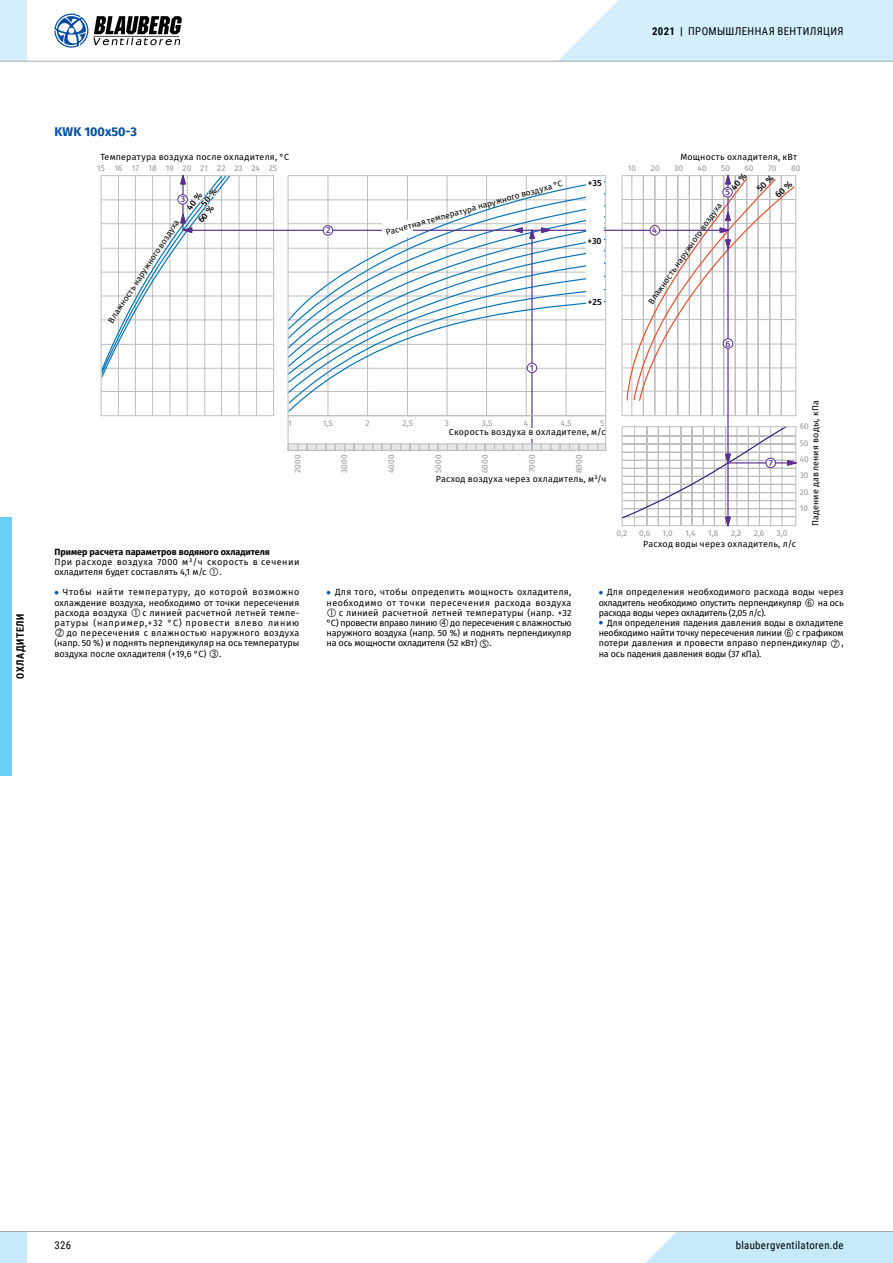
<style>
.page{position:relative;width:893px;height:1263px;background:#fff}
.page>*{position:absolute;margin:0;border:0;box-sizing:border-box;transform-origin:0 0}
.t1{font:700 12.6px "Fira Sans";color:#034ea2}
.t2{font:10.8px "Roboto Condensed";letter-spacing:.035em;color:#000}
.t3{font:700 10.2px "Roboto Condensed";letter-spacing:.055em;color:#000}
.t4{font:9px/10.2px "Fira Sans";letter-spacing:.005em;color:#000;text-align:justify}
.t5{font:9px/10.2px "Fira Sans";letter-spacing:-.02em;color:#000}
.t6{font:9px/10.2px "Fira Sans";letter-spacing:.045em;color:#000}
.t7{font:9px/10.2px "Fira Sans";letter-spacing:-.025em;color:#000}
.t8{font:9px "Fira Sans";letter-spacing:.025em;color:#000}
.t9{font:9px "Fira Sans";letter-spacing:.04em;color:#000}
.t10{font:9px "Fira Sans";letter-spacing:.05em;color:#000}
.t11{font:700 9px "Fira Sans";color:#000}
.t12{font:9px "Fira Sans";letter-spacing:.075em;color:#000}
.t13{font:9px "Fira Sans";letter-spacing:-.03em;color:#000}
.t14{font:9px "Fira Sans";letter-spacing:-.035em;color:#000}
.t15{font:8.85px "Fira Sans";letter-spacing:.025em;color:#000}
.t16{font:500 8.85px "Fira Sans";color:#000}
.t17{font:500 8.85px "Fira Sans";color:#5c2d91}
.t18{font:8.25px "Fira Sans";color:#939598}
.t19{font:8.25px "Fira Sans";color:#000}
.s1{font-weight:700}
.s2{font-weight:700;font-size:12.6px;color:#034ea2}
</style>
<div class="page">
<div style="left:0;top:517px;width:12px;height:259px;background:#6acff6"></div>
<hr style="left:170px;top:176px;width:1px;height:239px;background:#bcbec0">
<hr style="left:135px;top:176px;width:1px;height:240px;background:#bcbec0">
<hr style="left:152px;top:176px;width:1px;height:240px;background:#bcbec0">
<hr style="left:101px;top:391px;width:172px;height:1px;background:#bcbec0">
<hr style="left:118px;top:176px;width:1px;height:240px;background:#bcbec0">
<svg style="left:182px;top:175px;width:615px;height:276px"></svg>
<svg style="left:529px;top:227px;width:6px;height:12px"></svg>
<svg style="left:621px;top:426px;width:176px;height:101px"></svg>
<svg style="left:290px;top:443px;width:314px;height:9px;background:#dfe0e1"></svg>
<div style="left:586px;top:177px;width:17px;height:130px;background:#fff"></div>
<div style="left:382px;top:220px;width:31px;height:16px;background:#fff"></div>
<div style="left:288px;top:416px;width:318px;height:35px;border:1px solid #bcbec0"></div>
<div style="left:527px;top:363px;width:10px;height:10px;background:#fff;border-radius:50%"></div>
<div style="left:527px;top:363px;width:10px;height:10px;border:1px solid #5c2d91;border-radius:50%"></div>
<div style="left:766px;top:458px;width:9px;height:10px;background:#fff;border-radius:50%"></div>
<div style="left:766px;top:458px;width:10px;height:10px;border:1px solid #5c2d91;border-radius:50%"></div>
<div style="left:323px;top:226px;width:10px;height:9px;background:#fff;border-radius:50%"></div>
<div style="left:323px;top:225px;width:10px;height:10px;border:1px solid #5c2d91;border-radius:50%"></div>
<div style="left:526px;top:428px;width:13px;height:10px;background:#fff"></div>
<div style="left:646px;top:1232px;width:247px;height:31px;background:#c6eafb"></div>
<div style="left:0;top:1231px;width:27px;height:32px;background:#c6eafb"></div>
<hr style="left:0;top:1231px;width:893px;height:1px;background:#a7a9ac">
<div style="left:0;top:0;width:27px;height:61px;background:#d3effc"></div>
<hr style="left:0;top:61px;width:893px;height:1px;background:#a7a9ac">
<svg style="left:558px;top:0;width:335px;height:62px;background:#d6effa"></svg>
<svg style="left:54px;top:14px;width:128px;height:34px"></svg>
<svg style="left:626px;top:175px;width:170px;height:227px"></svg>
<svg style="left:100px;top:175px;width:131px;height:203px"></svg>
<p class="t2" style="left:652px;top:23px;width:193px"><span class="s1">2021 |</span> ПРОМЫШЛЕННАЯ ВЕНТИЛЯЦИЯ</p>
<p class="t3" style="left:13px;top:679px;width:67px;rotate:-90deg">ОХЛАДИТЕЛИ</p>
<h1 class="t1" style="left:54px;top:123px;width:84px">KWK 100x50-3</h1>
<p class="t15" style="left:100px;top:150px;width:190px">Температура воздуха после охладителя, °C</p>
<p class="t18" style="left:97px;top:163px;width:181px">15 16 17 18 19 20 21 22 23 24 25</p>
<p class="t17" style="left:181px;top:193px;width:6px">3</p>
<p class="t19" style="left:106px;top:319px;width:123px;rotate:-57deg">Влажность наружного воздуха</p>
<p class="t17" style="left:326px;top:224px;width:6px">2</p>
<p class="t19" style="left:384px;top:227px;width:185px;rotate:-16deg">Расчетная температура наружного воздуха °C</p>
<p class="t17" style="left:530px;top:362px;width:5px">1</p>
<p class="t16" style="left:588px;top:176px;width:15px">+35</p>
<p class="t16" style="left:587px;top:234px;width:16px">+30</p>
<p class="t16" style="left:588px;top:295px;width:15px">+25</p>
<p class="t15" style="left:680px;top:151px;width:118px">Мощность охладителя, кВт</p>
<p class="t18" style="left:628px;top:163px;width:10px">10</p>
<p class="t18" style="left:651px;top:163px;width:10px">20</p>
<p class="t18" style="left:674px;top:163px;width:10px">30</p>
<p class="t18" style="left:698px;top:163px;width:11px">40</p>
<p class="t18" style="left:721px;top:163px;width:10px">50</p>
<p class="t18" style="left:744px;top:163px;width:11px">60</p>
<p class="t18" style="left:768px;top:163px;width:10px">70</p>
<p class="t18" style="left:791px;top:163px;width:11px">80</p>
<p class="t17" style="left:726px;top:186px;width:6px">5</p>
<p class="t19" style="left:645px;top:300px;width:123px;rotate:-55deg">Влажность наружного воздуха</p>
<p class="t17" style="left:652px;top:224px;width:6px">4</p>
<p class="t17" style="left:726px;top:337px;width:6px">6</p>
<p class="t18" style="left:288px;top:417px;width:5px">1</p>
<p class="t18" style="left:323px;top:417px;width:11px">1,5</p>
<p class="t18" style="left:365px;top:417px;width:6px">2</p>
<p class="t18" style="left:403px;top:417px;width:12px">2,5</p>
<p class="t18" style="left:445px;top:417px;width:6px">3</p>
<p class="t18" style="left:482px;top:417px;width:12px">3,5</p>
<p class="t18" style="left:524px;top:417px;width:6px">4</p>
<p class="t18" style="left:561px;top:417px;width:12px">4,5</p>
<p class="t18" style="left:600px;top:417px;width:6px">5</p>
<p class="t15" style="left:449px;top:426px;width:158px">Скорость воздуха в охладителе, м/с</p>
<p class="t18" style="left:292px;top:473px;width:20px;rotate:-90deg">2000</p>
<p class="t18" style="left:339px;top:473px;width:20px;rotate:-90deg">3000</p>
<p class="t18" style="left:386px;top:473px;width:20px;rotate:-90deg">4000</p>
<p class="t18" style="left:432px;top:473px;width:20px;rotate:-90deg">5000</p>
<p class="t18" style="left:479px;top:473px;width:20px;rotate:-90deg">6000</p>
<p class="t18" style="left:526px;top:472px;width:19px;rotate:-90deg">7000</p>
<p class="t18" style="left:573px;top:473px;width:20px;rotate:-90deg">8000</p>
<p class="t15" style="left:436px;top:472px;width:172px">Расход воздуха через охладитель, м³/ч</p>
<p class="t17" style="left:769px;top:457px;width:6px">7</p>
<p class="t15" style="left:809px;top:526px;width:128px;rotate:-90deg">Падение давления воды, кПа</p>
<p class="t18" style="left:800px;top:420px;width:11px">60</p>
<p class="t18" style="left:800px;top:437px;width:10px">50</p>
<p class="t18" style="left:800px;top:453px;width:11px">40</p>
<p class="t18" style="left:800px;top:470px;width:10px">30</p>
<p class="t18" style="left:800px;top:486px;width:10px">20</p>
<p class="t18" style="left:800px;top:503px;width:10px">10</p>
<p class="t18" style="left:617px;top:527px;width:12px">0,2</p>
<p class="t18" style="left:639px;top:527px;width:13px">0,6</p>
<p class="t18" style="left:663px;top:527px;width:12px">1,0</p>
<p class="t18" style="left:685px;top:527px;width:12px">1,4</p>
<p class="t18" style="left:708px;top:527px;width:12px">1,8</p>
<p class="t18" style="left:731px;top:527px;width:12px">2,2</p>
<p class="t18" style="left:754px;top:527px;width:12px">2,6</p>
<p class="t18" style="left:776px;top:527px;width:12px">3,0</p>
<p class="t11" style="left:54px;top:545px;width:217px">Пример расчета параметров водяного охладителя</p>
<p class="t6" style="left:54px;top:557px;width:246px">При расходе воздуха 7000 м³/ч скорость в сечении охладителя будет составлять 4,1 м/с</p>
<p class="t4" style="left:219px;top:567px;width:4px">.</p>
<p class="t4" style="left:54px;top:588px;width:246px"><span class="s2">•</span> Чтобы найти температуру, до которой возможно охлаждение воздуха, необходимо от точки пересечения расхода воздуха</p>
<p class="t8" style="left:142px;top:606px;width:157px">с линией расчетной летней темпе-</p>
<p class="t12" style="left:54px;top:616px;width:246px">ратуры (например,+32 °С) провести влево линию</p>
<p class="t6" style="left:67px;top:629px;width:234px">до пересечения с влажностью наружного воздуха</p>
<p class="t4" style="left:54px;top:639px;width:246px">(напр. 50 %) и поднять перпендикуляр на ось температуры</p>
<p class="t4" style="left:54px;top:649px;width:154px">воздуха после охладителя (+19,6 °С)</p>
<p class="t4" style="left:219px;top:649px;width:4px">.</p>
<p class="t9" style="left:327px;top:586px;width:246px"><span class="s2">•</span> Для того, чтобы определить мощность охладителя,</p>
<p class="t10" style="left:327px;top:596px;width:246px">необходимо от точки пересечения расхода воздуха</p>
<p class="t8" style="left:339px;top:606px;width:234px">с линией расчетной летней температуры (напр. +32</p>
<p class="t14" style="left:327px;top:616px;width:112px">°С) провести вправо линию</p>
<p class="t4" style="left:327px;top:618px;width:246px;text-indent:124px">до пересечения с влажностью наружного воздуха (напр. 50 %) и поднять перпендикуляр на ось мощности охладителя (52 кВт)</p>
<p class="t4" style="left:489px;top:639px;width:4px">.</p>
<p class="t15" style="left:643px;top:537px;width:154px">Расход воды через охладитель, л/с</p>
<p class="t7" style="left:599px;top:588px;width:247px"><span class="s2">•</span> Для определения необходимого расхода воды через охладитель необходимо опустить перпендикуляр</p>
<p class="t4" style="left:818px;top:598px;width:27px">на ось</p>
<p class="t13" style="left:599px;top:606px;width:169px">расхода воды через охладитель (2,05 л/с).</p>
<p class="t5" style="left:599px;top:618px;width:246px"><span class="s2">•</span> Для определения падения давления воды в охладителе необходимо найти точку пересечения линии</p>
<p class="t4" style="left:599px;top:629px;width:246px;text-indent:197px">с графиком потери давления и провести вправо перпендикуляр</p>
<p class="t4" style="left:841px;top:639px;width:4px">,</p>
<p class="t5" style="left:599px;top:649px;width:164px">на ось падения давления воды (37 кПа).</p>
<p class="t2" style="left:54px;top:1238px;width:18px">326</p>
<p class="t2" style="left:736px;top:1238px;width:109px">blaubergventilatoren.de</p>
</div>
